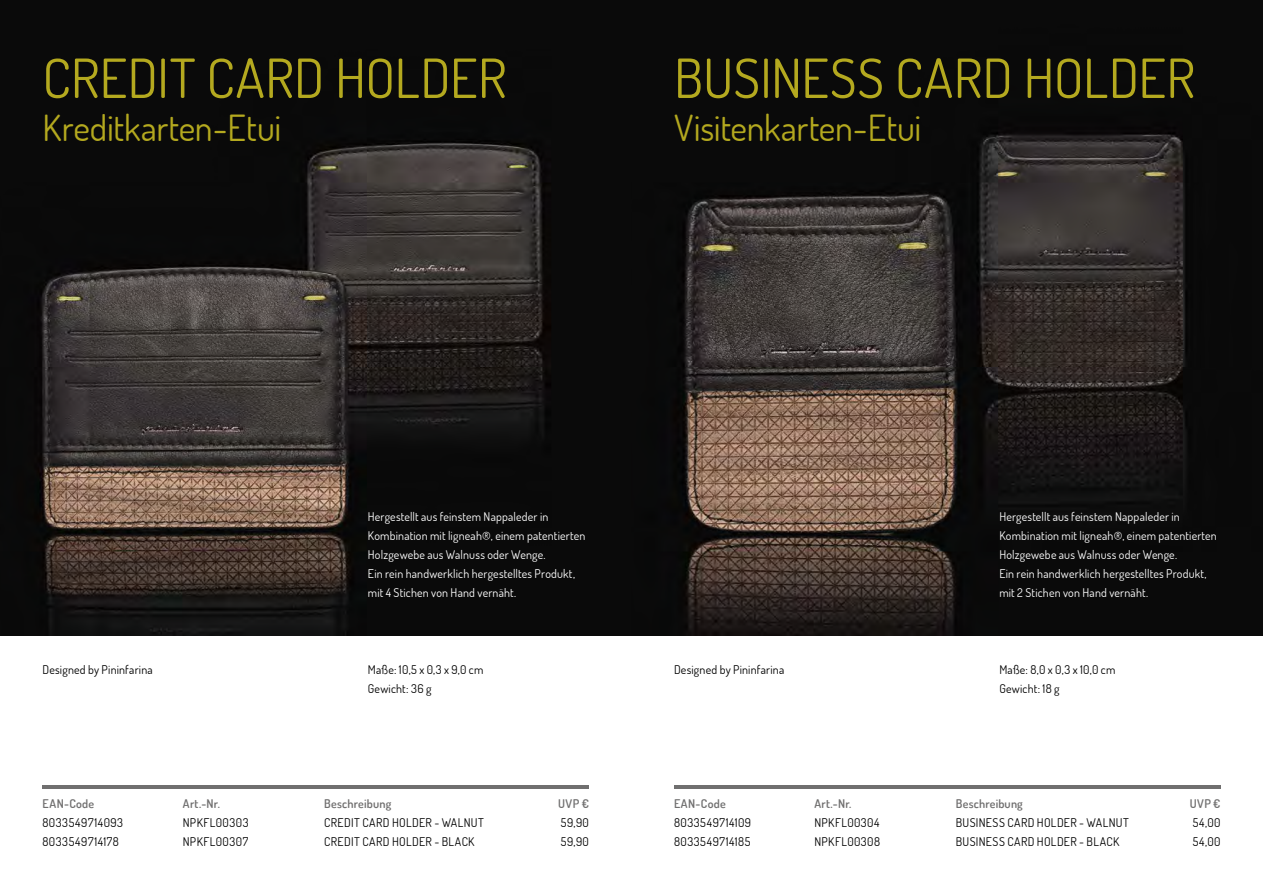
<style>
.page{position:relative;width:1263px;height:893px;background:#fff}
.page>*{position:absolute;margin:0;border:0;box-sizing:border-box;transform-origin:0 0}
.t1{font:54px "Dosis";letter-spacing:.005em;color:#b4a91f}
.t2{font:36px "Dosis";letter-spacing:-.01em;color:#b4a91f}
.t3{font:12px/19.2px "Dosis";letter-spacing:.015em;color:#fff}
.t4{font:12px/19.2px "Dosis";letter-spacing:.035em;color:#000}
.t5{font:600 12px "Dosis";letter-spacing:.015em;color:#706f6f}
.t6{font:12px "Dosis";letter-spacing:.015em;color:#000}
</style>
<div class="page">
<img style="left:0;top:0;width:1263px;height:636px">
<hr style="left:43px;top:786px;width:546px;height:3px;background:#706f6f">
<hr style="left:674px;top:786px;width:546px;height:3px;background:#706f6f">
<h1 class="t1" style="left:43px;top:43px;width:465px">CREDIT CARD HOLDER</h1>
<h2 class="t2" style="left:43px;top:104px;width:240px">Kreditkarten-Etui</h2>
<h1 class="t1" style="left:674px;top:43px;width:522px">BUSINESS CARD HOLDER</h1>
<h2 class="t2" style="left:674px;top:104px;width:249px">Visitenkarten-Etui</h2>
<p class="t3" style="left:368px;top:507px;width:219px">Hergestellt aus feinstem Nappaleder in Kombination mit ligneah®, einem patentierten Holzgewebe aus Walnuss oder Wenge.<br>Ein rein handwerklich hergestelltes Produkt, mit 4 Stichen von Hand vernäht.</p>
<p class="t6" style="left:43px;top:662px;width:112px">Designed by Pininfarina</p>
<p class="t4" style="left:368px;top:660px;width:117px">Maße: 10,5 x 0,3 x 9,0 cm<br>Gewicht: 36 g</p>
<p class="t5" style="left:43px;top:796px;width:53px">EAN-Code</p>
<p class="t5" style="left:183px;top:796px;width:39px">Art.-Nr.</p>
<p class="t5" style="left:324px;top:796px;width:69px">Beschreibung</p>
<p class="t5" style="left:558px;top:796px;width:32px">UVP €</p>
<p class="t4" style="left:43px;top:813px;width:82px">8033549714093</p>
<p class="t4" style="left:183px;top:813px;width:67px">NPKFL00303</p>
<p class="t4" style="left:324px;top:813px;width:161px">CREDIT CARD HOLDER - WALNUT</p>
<p class="t4" style="left:561px;top:813px;width:30px">59,90</p>
<p class="t4" style="left:43px;top:832px;width:78px">8033549714178</p>
<p class="t4" style="left:183px;top:832px;width:67px">NPKFL00307</p>
<p class="t4" style="left:324px;top:832px;width:152px">CREDIT CARD HOLDER - BLACK</p>
<p class="t4" style="left:561px;top:832px;width:30px">59,90</p>
<p class="t3" style="left:999px;top:507px;width:219px">Hergestellt aus feinstem Nappaleder in Kombination mit ligneah®, einem patentierten Holzgewebe aus Walnuss oder Wenge.<br>Ein rein handwerklich hergestelltes Produkt, mit 2 Stichen von Hand vernäht.</p>
<p class="t6" style="left:674px;top:662px;width:112px">Designed by Pininfarina</p>
<p class="t4" style="left:999px;top:660px;width:118px">Maße: 8,0 x 0,3 x 10,0 cm<br>Gewicht: 18 g</p>
<p class="t5" style="left:674px;top:796px;width:53px">EAN-Code</p>
<p class="t5" style="left:814px;top:796px;width:39px">Art.-Nr.</p>
<p class="t5" style="left:956px;top:796px;width:69px">Beschreibung</p>
<p class="t5" style="left:1190px;top:796px;width:32px">UVP €</p>
<p class="t4" style="left:674px;top:813px;width:79px">8033549714109</p>
<p class="t4" style="left:814px;top:813px;width:67px">NPKFL00304</p>
<p class="t4" style="left:956px;top:813px;width:175px">BUSINESS CARD HOLDER - WALNUT</p>
<p class="t4" style="left:1193px;top:813px;width:29px">54,00</p>
<p class="t4" style="left:674px;top:832px;width:78px">8033549714185</p>
<p class="t4" style="left:814px;top:832px;width:67px">NPKFL00308</p>
<p class="t4" style="left:956px;top:832px;width:165px">BUSINESS CARD HOLDER - BLACK</p>
<p class="t4" style="left:1193px;top:832px;width:29px">54,00</p>
</div>
